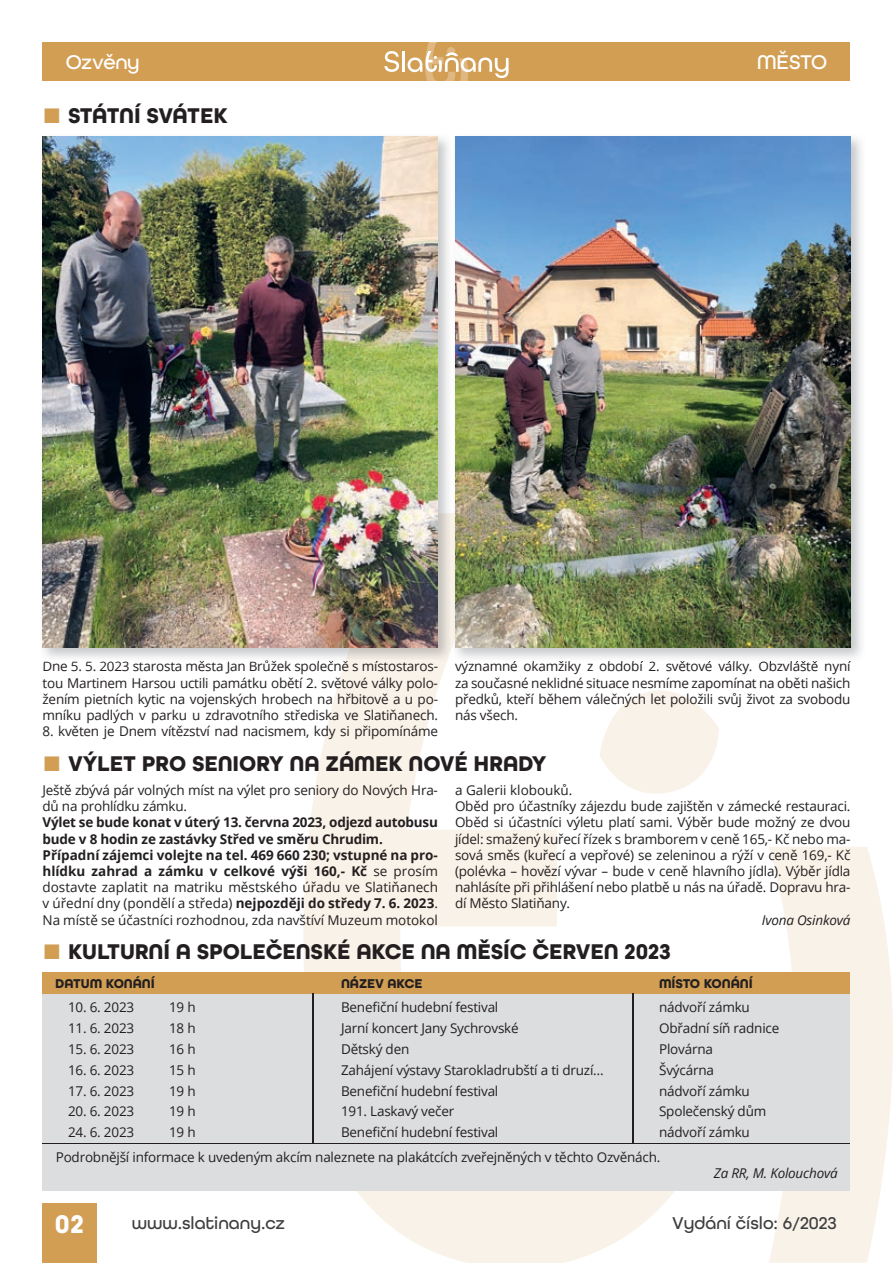
<style>
.page{position:relative;width:893px;height:1263px;background:#fff}
.page>*{position:absolute;margin:0;border:0;box-sizing:border-box;transform-origin:0 0}
.t1{font:700 27px "All Round Gothic";color:#fff}
.t2{font:700 22.5px "All Round Gothic";letter-spacing:-.005em;color:#231f20}
.t3{font:700 22.5px "All Round Gothic";letter-spacing:-.025em;color:#231f20}
.t4{font:500 21px "All Round Gothic";letter-spacing:-.02em;color:#fff}
.t5{font:500 18px "All Round Gothic";color:#3e3e3f}
.t6{font:13.5px/16.2px "Open Sans";letter-spacing:-.015em;color:#231f20}
.t7{font:700 13.5px/16.2px "Open Sans";letter-spacing:-.015em;color:#231f20}
.t8{font:700 13.5px "All Round Gothic";letter-spacing:-.005em;color:#231f20}
.t9{font:italic 13.5px "Open Sans";letter-spacing:-.015em;color:#231f20}
.s1{font-family:"Times New Roman";font-size:31.5px;color:#d19e54}
.s2{font-weight:400}
</style>
<div class="page">
<svg style="left:303px;top:663px;width:372px;height:600px"></svg>
<svg style="left:341px;top:663px;width:96px;height:12px"></svg>
<svg style="left:769px;top:847px;width:124px;height:416px;fill:#f9f2e8"></svg>
<svg style="left:600px;top:690px;width:119px;height:104px"></svg>
<div style="left:43px;top:1203px;width:54px;height:60px;background:#d19e54"></div>
<div style="left:43px;top:43px;width:807px;height:38px;background:#d19e54"></div>
<svg style="left:384px;top:51px;width:15px;height:21px"></svg>
<hr style="left:402px;top:51px;width:3px;height:21px;background:#fff">
<svg style="left:408px;top:42px;width:101px;height:39px"></svg>
<img style="left:42px;top:136px;width:820px;height:522px">
<img style="left:345px;top:513px;width:107px;height:150px">
<img style="left:44px;top:660px;width:300px;height:3px">
<img style="left:344px;top:660px;width:93px;height:3px">
<img style="left:43px;top:137px;width:395px;height:510px">
<img style="left:453px;top:513px;width:2px;height:131px">
<img style="left:464px;top:661px;width:387px;height:2px">
<img style="left:452px;top:136px;width:1px;height:522px">
<img style="left:452px;top:513px;width:1px;height:135px">
<img style="left:455px;top:137px;width:395px;height:510px">
<div style="left:43px;top:993px;width:807px;height:198px;background:#dcdddf"></div>
<div style="left:43px;top:972px;width:807px;height:21px;background:#d19e54"></div>
<hr style="left:312px;top:993px;width:1px;height:151px;background:#231f20">
<hr style="left:632px;top:993px;width:1px;height:150px;background:#231f20">
<hr style="left:43px;top:1143px;width:807px;height:1px;background:#231f20">
<h3 class="t4" style="left:66px;top:49px;width:76px">Ozvěny</h3>
<h3 class="t4" style="left:757px;top:49px;width:72px">MĚSTO</h3>
<h2 class="t3" style="left:43px;top:102px;width:187px"><span class="s1">■</span> STÁTNÍ SVÁTEK</h2>
<p class="t6" style="left:43px;top:658px;width:397px;text-align:justify">Dne 5. 5. 2023 starosta města Jan Brůžek společně s místostaros&shy;tou Martinem Harsou uctili památku obětí 2. světové války polo&shy;žením pietních kytic na vojenských hrobech na hřbitově a u po&shy;mníku padlých v parku u zdravotního střediska ve Slatiňanech.</p>
<p class="t6" style="left:43px;top:723px;width:397px">8. květen je Dnem vítězství nad nacismem, kdy si připomínáme</p>
<p class="t6" style="left:455px;top:658px;width:397px;text-align:justify">významné okamžiky z období 2. světové války. Obzvláště nyní za současné neklidné situace nesmíme zapomínat na oběti našich předků, kteří během válečných let položili svůj život za svobodu nás všech.</p>
<h2 class="t2" style="left:43px;top:750px;width:505px"><span class="s1">■</span> VÝLET PRO SENIORY NA ZÁMEK NOVÉ HRADY</h2>
<p class="t6" style="left:43px;top:781px;width:397px">Ještě zbývá pár volných míst na výlet pro seniory do Nových Hra&shy;dů na prohlídku zámku.</p>
<p class="t7" style="left:43px;top:814px;width:397px">Výlet se bude konat v úterý 13. června 2023, odjezd autobusu bude v 8 hodin ze zastávky Střed ve směru Chrudim.<br>Případní zájemci volejte na tel. 469 660 230; vstupné na pro&shy;hlídku zahrad a zámku v celkové výši 160,- Kč <span class="s2">se prosím dostavte zaplatit na matriku městského úřadu ve Slatiňanech v úřední dny (pondělí a středa)</span> nejpozději do středy 7. 6. 2023<span class="s2">.<br>Na místě se účastníci rozhodnou, zda navštíví Muzeum motokol</span></p>
<p class="t6" style="left:455px;top:781px;width:397px">a Galerii klobouků.<br>Oběd pro účastníky zájezdu bude zajištěn v zámecké restauraci.<br>Oběd si účastníci výletu platí sami. Výběr bude možný ze dvou jídel: smažený kuřecí řízek s bramborem v ceně 165,- Kč nebo ma&shy;sová směs (kuřecí a vepřové) se zeleninou a rýží v ceně 169,- Kč (polévka – hovězí vývar – bude v ceně hlavního jídla). Výběr jídla nahlásíte při přihlášení nebo platbě u nás na úřadě. Dopravu hra&shy;dí Město Slatiňany.</p>
<p class="t9" style="left:762px;top:910px;width:90px">Ivona Osinková</p>
<h2 class="t2" style="left:43px;top:938px;width:630px"><span class="s1">■</span> KULTURNÍ A SPOLEČENSKÉ AKCE NA MĚSÍC ČERVEN 2023</h2>
<p class="t8" style="left:55px;top:975px;width:101px">DATUM KONÁNÍ</p>
<p class="t8" style="left:341px;top:975px;width:83px">NÁZEV AKCE</p>
<p class="t8" style="left:659px;top:975px;width:95px">MÍSTO KONÁNÍ</p>
<p class="t6" style="left:68px;top:999px;width:68px">10. 6. 2023</p>
<p class="t6" style="left:169px;top:999px;width:28px">19 h</p>
<p class="t6" style="left:341px;top:999px;width:159px">Benefiční hudební festival</p>
<p class="t6" style="left:659px;top:999px;width:92px">nádvoří zámku</p>
<p class="t6" style="left:68px;top:1020px;width:68px">11. 6. 2023</p>
<p class="t6" style="left:169px;top:1020px;width:28px">18 h</p>
<p class="t6" style="left:341px;top:1020px;width:179px">Jarní koncert Jany Sychrovské</p>
<p class="t6" style="left:659px;top:1020px;width:122px">Obřadní síň radnice</p>
<p class="t6" style="left:68px;top:1040px;width:68px">15. 6. 2023</p>
<p class="t6" style="left:169px;top:1040px;width:28px">16 h</p>
<p class="t6" style="left:341px;top:1040px;width:70px">Dětský den</p>
<p class="t6" style="left:659px;top:1040px;width:55px">Plovárna</p>
<p class="t6" style="left:68px;top:1061px;width:68px">16. 6. 2023</p>
<p class="t6" style="left:169px;top:1061px;width:28px">15 h</p>
<p class="t6" style="left:341px;top:1061px;width:264px">Zahájení výstavy Starokladrubští a ti druzí…</p>
<p class="t6" style="left:659px;top:1061px;width:56px">Švýcárna</p>
<p class="t6" style="left:68px;top:1082px;width:68px">17. 6. 2023</p>
<p class="t6" style="left:169px;top:1082px;width:28px">19 h</p>
<p class="t6" style="left:341px;top:1082px;width:159px">Benefiční hudební festival</p>
<p class="t6" style="left:659px;top:1082px;width:92px">nádvoří zámku</p>
<p class="t6" style="left:68px;top:1103px;width:68px">20. 6. 2023</p>
<p class="t6" style="left:169px;top:1103px;width:28px">19 h</p>
<p class="t6" style="left:341px;top:1103px;width:115px">191. Laskavý večer</p>
<p class="t6" style="left:659px;top:1103px;width:109px">Společenský dům</p>
<p class="t6" style="left:68px;top:1124px;width:68px">24. 6. 2023</p>
<p class="t6" style="left:169px;top:1124px;width:28px">19 h</p>
<p class="t6" style="left:341px;top:1124px;width:159px">Benefiční hudební festival</p>
<p class="t6" style="left:56px;top:1120px;width:696px;line-height:24.8px;text-indent:603px">nádvoří zámku<br>Podrobnější informace k uvedeným akcím naleznete na plakátcích zveřejněných v těchto Ozvěnách.</p>
<p class="t9" style="left:714px;top:1164px;width:125px">Za RR, M. Kolouchová</p>
<h1 class="t1" style="left:55px;top:1208px;width:31px">02</h1>
<h3 class="t5" style="left:132px;top:1212px;width:155px">www.slatinany.cz</h3>
<h3 class="t5" style="left:672px;top:1212px;width:166px">Vydání číslo: 6/2023</h3>
</div>
